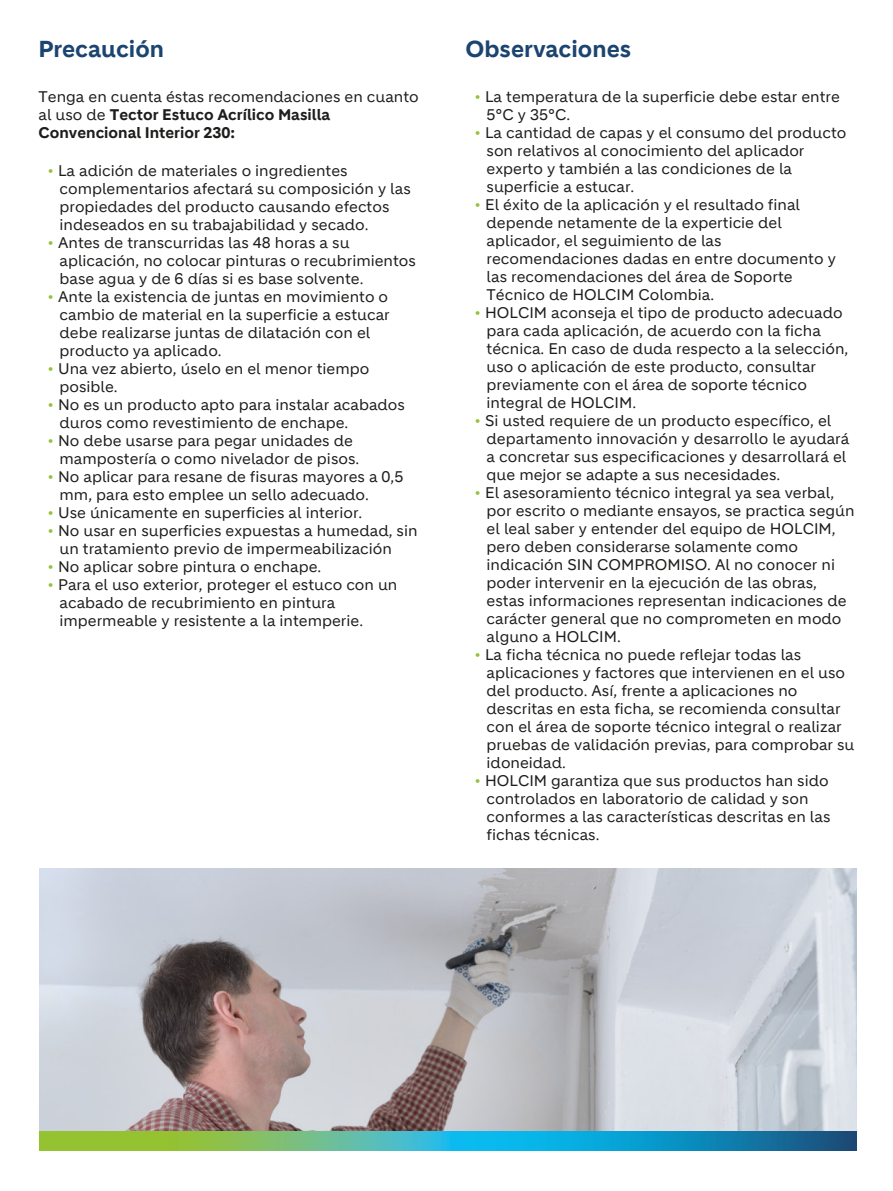
<style>
.page{position:relative;width:893px;height:1191px;background:#fff}
.page>*{position:absolute;margin:0;border:0;box-sizing:border-box;transform-origin:0 0}
.t1{font:700 22.5px "Holcim";color:#1c4470}
.t2{font:15px/18px "Holcim";color:#1d1d1b}
.t3{font:700 15px/18px "Holcim";color:#1d1d1b}
.s1{font-weight:400}
.s2{color:#95c230}
</style>
<div class="page">
<img style="left:40px;top:868px;width:816px;height:263px">
<svg style="left:40px;top:1131px;width:816px;height:19px;background:#43a897"></svg>
<h1 class="t1" style="left:39px;top:36px;width:127px">Precaución</h1>
<p class="t3" style="left:39px;top:88px;width:382px"><span class="s1">Tenga en cuenta éstas recomendaciones en cuanto al uso de</span> Tector Estuco Acrílico Masilla<br>Convencional Interior 230:</p>
<p class="t2" style="left:60px;top:161px;width:353px;text-indent:-12px"><span class="s2">•</span> La adición de materiales o ingredientes complementarios afectará su composición y las propiedades del producto causando efectos indeseados en su trabajabilidad y secado.</p>
<p class="t2" style="left:60px;top:233px;width:358px;text-indent:-12px"><span class="s2">•</span> Antes de transcurridas las 48 horas a su aplicación, no colocar pinturas o recubrimientos base agua y de 6 días si es base solvente.</p>
<p class="t2" style="left:60px;top:287px;width:332px;text-indent:-12px"><span class="s2">•</span> Ante la existencia de juntas en movimiento o cambio de material en la superficie a estucar debe realizarse juntas de dilatación con el producto ya aplicado.</p>
<p class="t2" style="left:60px;top:359px;width:311px;text-indent:-12px"><span class="s2">•</span> Una vez abierto, úselo en el menor tiempo posible.</p>
<p class="t2" style="left:60px;top:395px;width:347px;text-indent:-12px"><span class="s2">•</span> No es un producto apto para instalar acabados duros como revestimiento de enchape.</p>
<p class="t2" style="left:60px;top:431px;width:301px;text-indent:-12px"><span class="s2">•</span> No debe usarse para pegar unidades de mampostería o como nivelador de pisos.</p>
<p class="t2" style="left:60px;top:467px;width:345px;text-indent:-12px"><span class="s2">•</span> No aplicar para resane de fisuras mayores a 0,5 mm, para esto emplee un sello adecuado.</p>
<p class="t2" style="left:48px;top:503px;width:316px"><span class="s2">•</span> Use únicamente en superficies al interior.</p>
<p class="t2" style="left:60px;top:521px;width:360px;text-indent:-12px"><span class="s2">•</span> No usar en superficies expuestas a humedad, sin un tratamiento previo de impermeabilización</p>
<p class="t2" style="left:48px;top:557px;width:275px"><span class="s2">•</span> No aplicar sobre pintura o enchape.</p>
<p class="t2" style="left:60px;top:575px;width:339px;text-indent:-12px"><span class="s2">•</span> Para el uso exterior, proteger el estuco con un acabado de recubrimiento en pintura impermeable y resistente a la intemperie.</p>
<h1 class="t1" style="left:466px;top:36px;width:167px">Observaciones</h1>
<p class="t2" style="left:487px;top:88px;width:355px;text-indent:-12px"><span class="s2">•</span> La temperatura de la superficie debe estar entre<br>5°C y 35°C.</p>
<p class="t2" style="left:487px;top:124px;width:361px;text-indent:-12px"><span class="s2">•</span> La cantidad de capas y el consumo del producto son relativos al conocimiento del aplicador experto y también a las condiciones de la superficie a estucar.</p>
<p class="t2" style="left:487px;top:196px;width:351px;text-indent:-12px"><span class="s2">•</span> El éxito de la aplicación y el resultado final depende netamente de la experticie del aplicador, el seguimiento de las recomendaciones dadas en entre documento y las recomendaciones del área de Soporte Técnico de HOLCIM Colombia.</p>
<p class="t2" style="left:487px;top:304px;width:363px;text-indent:-12px"><span class="s2">•</span> HOLCIM aconseja el tipo de producto adecuado para cada aplicación, de acuerdo con la ficha técnica. En caso de duda respecto a la selección, uso o aplicación de este producto, consultar previamente con el área de soporte técnico integral de HOLCIM.</p>
<p class="t2" style="left:487px;top:412px;width:364px;text-indent:-12px"><span class="s2">•</span> Si usted requiere de un producto específico, el departamento innovación y desarrollo le ayudará a concretar sus especificaciones y desarrollará el que mejor se adapte a sus necesidades.</p>
<p class="t2" style="left:487px;top:484px;width:369px;text-indent:-12px"><span class="s2">•</span> El asesoramiento técnico integral ya sea verbal, por escrito o mediante ensayos, se practica según el leal saber y entender del equipo de HOLCIM, pero deben considerarse solamente como indicación SIN COMPROMISO. Al no conocer ni poder intervenir en la ejecución de las obras, estas informaciones representan indicaciones de carácter general que no comprometen en modo alguno a HOLCIM.</p>
<p class="t2" style="left:487px;top:646px;width:369px;text-indent:-12px"><span class="s2">•</span> La ficha técnica no puede reflejar todas las aplicaciones y factores que intervienen en el uso del producto. Así, frente a aplicaciones no descritas en esta ficha, se recomienda consultar con el área de soporte técnico integral o realizar pruebas de validación previas, para comprobar su idoneidad.</p>
<p class="t2" style="left:487px;top:772px;width:345px;text-indent:-12px"><span class="s2">•</span> HOLCIM garantiza que sus productos han sido controlados en laboratorio de calidad y son conformes a las características descritas en las fichas técnicas.</p>
</div>
